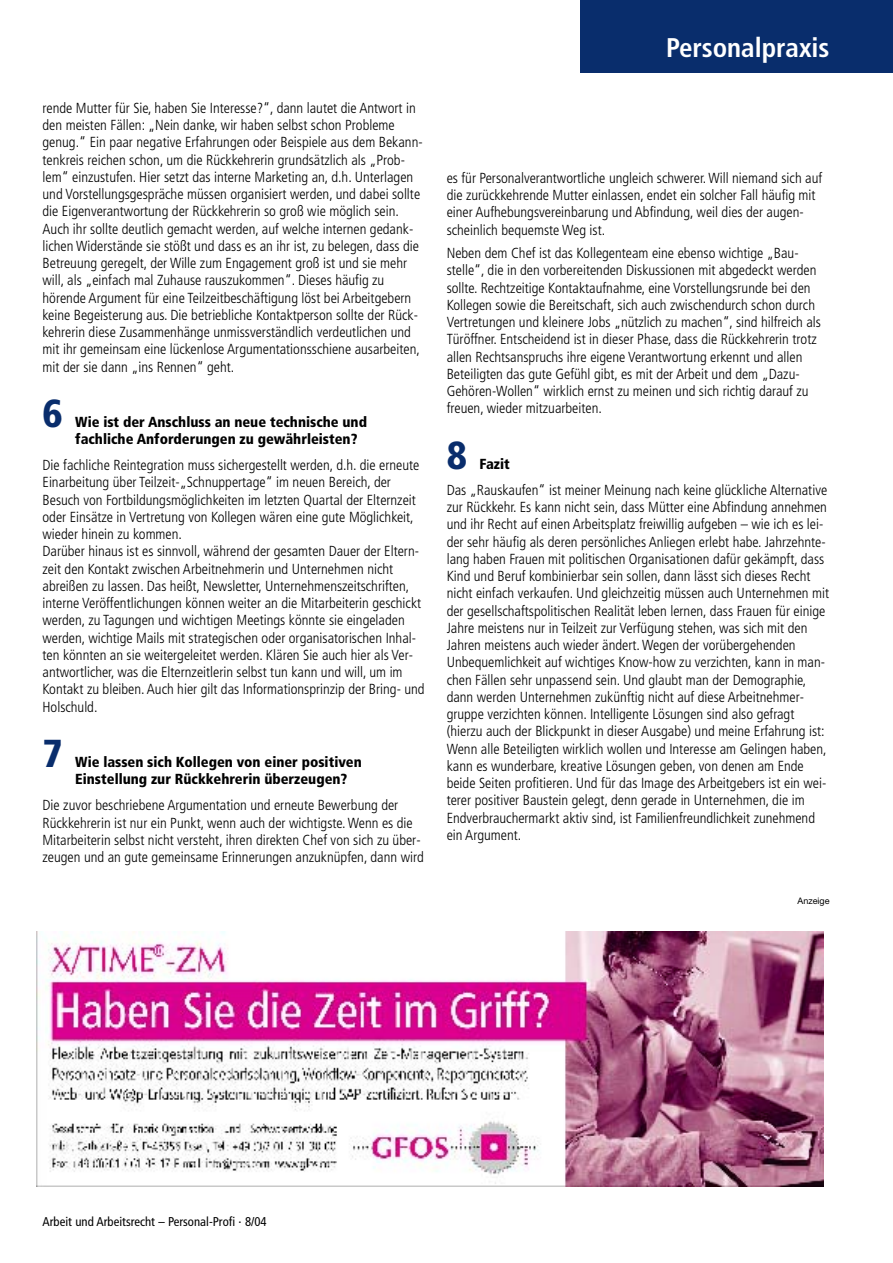
<style>
.page{position:relative;width:893px;height:1263px;background:#fff}
.page>*{position:absolute;margin:0;border:0;box-sizing:border-box;transform-origin:0 0}
.t1{font:900 condensed 39px "Frutiger";color:#092d6c}
.t2{font:700 condensed 27px "Frutiger";color:#fff}
.t3{font:300 condensed 14.55px/17.2px "Frutiger";color:#000}
.t4{font:900 condensed 14.55px/17.2px "Frutiger";color:#000}
.t5{font:condensed 12.75px "Frutiger";color:#000}
.t6{font:9px "Helvetica Neue";color:#000}
</style>
<div class="page">
<div style="left:580px;top:0;width:312px;height:72px;background:#092d6c"></div>
<img style="left:37px;top:932px;width:786px;height:254px">
<p class="t3" style="left:43px;top:100px;width:382px">rende Mutter für Sie, haben Sie Interesse?“, dann lautet die Antwort in den meisten Fällen: „Nein danke, wir haben selbst schon Probleme genug.“ Ein paar negative Erfahrungen oder Beispiele aus dem Bekann&shy;tenkreis reichen schon, um die Rückkehrerin grundsätzlich als „Prob&shy;lem“ einzustufen. Hier setzt das interne Marketing an, d.h. Unterlagen und Vorstellungsgespräche müssen organisiert werden, und dabei sollte die Eigenverantwortung der Rückkehrerin so groß wie möglich sein.<br>Auch ihr sollte deutlich gemacht werden, auf welche internen gedank&shy;lichen Widerstände sie stößt und dass es an ihr ist, zu belegen, dass die Betreuung geregelt, der Wille zum Engagement groß ist und sie mehr will, als „einfach mal Zuhause rauszukommen“. Dieses häufig zu hörende Argument für eine Teilzeitbeschäftigung löst bei Arbeitgebern keine Begeisterung aus. Die betriebliche Kontaktperson sollte der Rück&shy;kehrerin diese Zusammenhänge unmissverständlich verdeutlichen und mit ihr gemeinsam eine lückenlose Argumentationsschiene ausarbeiten, mit der sie dann „ins Rennen“ geht.</p>
<h1 class="t1" style="left:43px;top:398px;width:22px">6</h1>
<p class="t4" style="left:75px;top:415px;width:293px">Wie ist der Anschluss an neue technische und fachliche Anforderungen zu gewährleisten?</p>
<p class="t3" style="left:43px;top:458px;width:383px">Die fachliche Reintegration muss sichergestellt werden, d.h. die erneute Einarbeitung über Teilzeit-„Schnuppertage“ im neuen Bereich, der Besuch von Fortbildungsmöglichkeiten im letzten Quartal der Elternzeit oder Einsätze in Vertretung von Kollegen wären eine gute Möglichkeit, wieder hinein zu kommen.<br>Darüber hinaus ist es sinnvoll, während der gesamten Dauer der Eltern&shy;zeit den Kontakt zwischen Arbeitnehmerin und Unternehmen nicht abreißen zu lassen. Das heißt, Newsletter, Unternehmenszeitschriften, interne Veröffentlichungen können weiter an die Mitarbeiterin geschickt werden, zu Tagungen und wichtigen Meetings könnte sie eingeladen werden, wichtige Mails mit strategischen oder organisatorischen Inhal&shy;ten könnten an sie weitergeleitet werden. Klären Sie auch hier als Ver&shy;antwortlicher, was die Elternzeitlerin selbst tun kann und will, um im Kontakt zu bleiben. Auch hier gilt das Informationsprinzip der Bring- und Holschuld.</p>
<h1 class="t1" style="left:43px;top:738px;width:22px">7</h1>
<p class="t4" style="left:75px;top:755px;width:288px">Wie lassen sich Kollegen von einer positiven<br>Einstellung zur Rückkehrerin überzeugen?</p>
<p class="t3" style="left:43px;top:798px;width:383px">Die zuvor beschriebene Argumentation und erneute Bewerbung der Rückkehrerin ist nur ein Punkt, wenn auch der wichtigste. Wenn es die Mitarbeiterin selbst nicht versteht, ihren direkten Chef von sich zu über&shy;zeugen und an gute gemeinsame Erinnerungen anzuknüpfen, dann wird</p>
<h2 class="t2" style="left:666px;top:37px;width:165px">Personalpraxis</h2>
<p class="t3" style="left:446px;top:170px;width:377px">es für Personalverantwortliche ungleich schwerer. Will niemand sich auf die zurückkehrende Mutter einlassen, endet ein solcher Fall häufig mit einer Aufhebungsvereinbarung und Abfindung, weil dies der augen&shy;scheinlich bequemste Weg ist.</p>
<p class="t3" style="left:446px;top:246px;width:376px">Neben dem Chef ist das Kollegenteam eine ebenso wichtige „Bau&shy;stelle“, die in den vorbereitenden Diskussionen mit abgedeckt werden sollte. Rechtzeitige Kontaktaufnahme, eine Vorstellungsrunde bei den Kollegen sowie die Bereitschaft, sich auch zwischendurch schon durch Vertretungen und kleinere Jobs „nützlich zu machen“, sind hilfreich als Türöffner. Entscheidend ist in dieser Phase, dass die Rückkehrerin trotz allen Rechtsanspruchs ihre eigene Verantwortung erkennt und allen Beteiligten das gute Gefühl gibt, es mit der Arbeit und dem „Dazu-Gehören-Wollen“ wirklich ernst zu meinen und sich richtig darauf zu freuen, wieder mitzuarbeiten.</p>
<h1 class="t1" style="left:446px;top:440px;width:22px">8</h1>
<p class="t4" style="left:479px;top:456px;width:32px">Fazit</p>
<p class="t3" style="left:446px;top:482px;width:384px">Das „Rauskaufen“ ist meiner Meinung nach keine glückliche Alternative zur Rückkehr. Es kann nicht sein, dass Mütter eine Abfindung annehmen und ihr Recht auf einen Arbeitsplatz freiwillig aufgeben – wie ich es lei&shy;der sehr häufig als deren persönliches Anliegen erlebt habe. Jahrzehnte&shy;lang haben Frauen mit politischen Organisationen dafür gekämpft, dass Kind und Beruf kombinierbar sein sollen, dann lässt sich dieses Recht nicht einfach verkaufen. Und gleichzeitig müssen auch Unternehmen mit der gesellschaftspolitischen Realität leben lernen, dass Frauen für einige Jahre meistens nur in Teilzeit zur Verfügung stehen, was sich mit den Jahren meistens auch wieder ändert. Wegen der vorübergehenden Unbequemlichkeit auf wichtiges Know-how zu verzichten, kann in man&shy;chen Fällen sehr unpassend sein. Und glaubt man der Demographie, dann werden Unternehmen zukünftig nicht auf diese Arbeitnehmer&shy;gruppe verzichten können. Intelligente Lösungen sind also gefragt (hierzu auch der Blickpunkt in dieser Ausgabe) und meine Erfahrung ist:<br>Wenn alle Beteiligten wirklich wollen und Interesse am Gelingen haben, kann es wunderbare, kreative Lösungen geben, von denen am Ende beide Seiten profitieren. Und für das Image des Arbeitgebers ist ein wei&shy;terer positiver Baustein gelegt, denn gerade in Unternehmen, die im Endverbrauchermarkt aktiv sind, ist Familienfreundlichkeit zunehmend ein Argument.</p>
<p class="t6" style="left:797px;top:897px;width:33px">Anzeige</p>
<p class="t5" style="left:43px;top:1216px;width:226px">Arbeit und Arbeitsrecht – Personal-Profi · 8/04</p>
</div>
